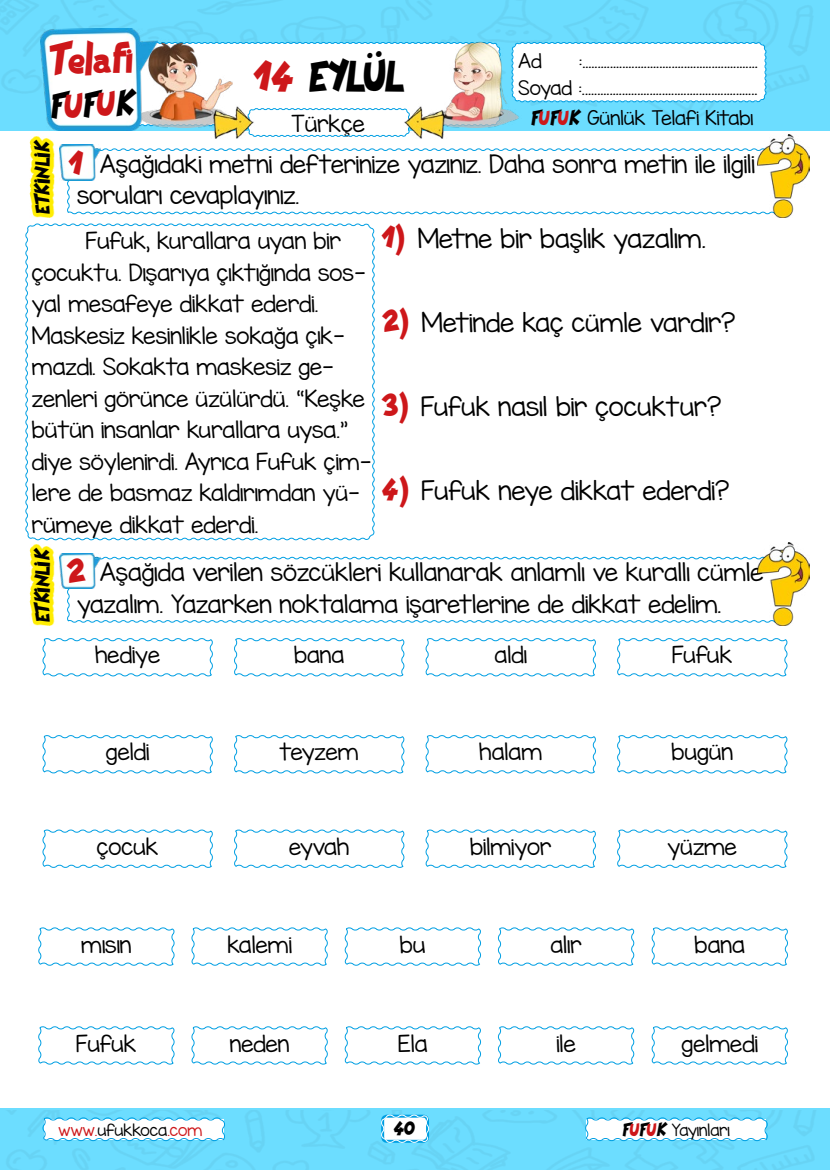
<style>
.page{position:relative;width:830px;height:1170px;background:#fff}
.page>*{position:absolute;margin:0;border:0;box-sizing:border-box;transform-origin:0 0}
.t1{font:45px "Pat Pa Cool";color:#000}
.t2{font:45px "Pat Pa Cool";color:#cd171a}
.t3{font:36px "Pat Pa Cool";color:#000}
.t4{font:36px "Pat Pa Cool";color:#cd171a}
.t5{font:24px "KG Miss Kindergarten";color:#000}
.t6{font:22.5px/31.5px "KG Miss Kindergarten";color:#000}
.t7{font:21px/31.5px "KG Miss Kindergarten";color:#000}
.t8{font:21px "Pat Pa Cool";color:#000}
.t9{font:18px/27px "KG Miss Kindergarten";color:#000;text-align:right}
.t10{font:15px "KG Miss Kindergarten";color:#cd171a}
.t11{font:15px "KG Miss Kindergarten";color:#000}
.s1{color:#cd171a}
.s2{font-family:"Pat Pa Cool";font-size:21px}
.s3{font-family:"Pat Pa Cool";font-size:21px;color:#cd171a}
.s4{font-size:30px}
.s5{font-family:"Pat Pa Cool";font-size:33px;color:#cd171a}
.s6{color:#000}
.s7{font-family:"Pat Pa Cool";font-size:18.75px}
.s8{font-family:"Pat Pa Cool";font-size:18.75px;color:#cd171a}
</style>
<div class="page">
<div style="left:0;top:1108px;width:829px;height:61px;background:#6cddff"></div>
<div style="left:0;top:0;width:829px;height:131px;background:#6cddff"></div>
<svg style="left:381px;top:1113px;width:49px;height:30px"></svg>
<svg style="left:41px;top:1116px;width:184px;height:25px;background:#d2f0fc"></svg>
<svg style="left:584px;top:1116px;width:184px;height:25px;background:#d2f0fc"></svg>
<svg style="left:161px;top:42px;width:331px;height:95px;background:#f3fbfd"></svg>
<img style="left:157px;top:38px;width:76px;height:89px">
<img style="left:40px;top:29px;width:117px;height:102px">
<svg style="left:522px;top:42px;width:244px;height:61px;background:#f1fafd"></svg>
<img style="left:425px;top:41px;width:97px;height:86px">
<img style="left:210px;top:103px;width:45px;height:36px">
<img style="left:403px;top:103px;width:44px;height:36px">
<svg style="left:29px;top:136px;width:26px;height:81px;background:#fff02c"></svg>
<svg style="left:66px;top:148px;width:691px;height:67px"></svg>
<img style="left:59px;top:145px;width:41px;height:35px">
<img style="left:757px;top:134px;width:52px;height:83px">
<svg style="left:25px;top:223px;width:350px;height:318px"></svg>
<svg style="left:29px;top:544px;width:26px;height:82px;background:#fff02e"></svg>
<svg style="left:66px;top:556px;width:691px;height:67px"></svg>
<img style="left:59px;top:553px;width:41px;height:35px">
<img style="left:757px;top:542px;width:52px;height:83px">
<svg style="left:42px;top:638px;width:171px;height:39px"></svg>
<svg style="left:234px;top:638px;width:171px;height:39px"></svg>
<svg style="left:425px;top:638px;width:171px;height:39px"></svg>
<svg style="left:617px;top:638px;width:171px;height:39px"></svg>
<svg style="left:42px;top:735px;width:171px;height:39px"></svg>
<svg style="left:234px;top:735px;width:171px;height:39px"></svg>
<svg style="left:425px;top:735px;width:171px;height:39px"></svg>
<svg style="left:617px;top:735px;width:171px;height:39px"></svg>
<svg style="left:42px;top:829px;width:171px;height:39px"></svg>
<svg style="left:234px;top:829px;width:171px;height:39px"></svg>
<svg style="left:425px;top:829px;width:171px;height:39px"></svg>
<svg style="left:617px;top:829px;width:171px;height:39px"></svg>
<svg style="left:38px;top:927px;width:137px;height:39px"></svg>
<svg style="left:191px;top:927px;width:137px;height:39px"></svg>
<svg style="left:344px;top:927px;width:137px;height:39px"></svg>
<svg style="left:497px;top:927px;width:138px;height:39px"></svg>
<svg style="left:651px;top:927px;width:137px;height:39px"></svg>
<svg style="left:38px;top:1026px;width:137px;height:39px"></svg>
<svg style="left:191px;top:1026px;width:137px;height:39px"></svg>
<svg style="left:344px;top:1026px;width:137px;height:39px"></svg>
<svg style="left:497px;top:1026px;width:138px;height:39px"></svg>
<svg style="left:651px;top:1026px;width:137px;height:39px"></svg>
<h1 class="t2" style="left:49px;top:34px;width:85px;rotate:-2deg">Telafi</h1>
<h2 class="t3" style="left:50px;top:85px;width:87px;rotate:-2deg">F<span class="s1">U</span>F<span class="s1">U</span>K</h2>
<h1 class="t1" style="left:255px;top:50px;width:152px"><span class="s1">14</span> EYLÜL</h1>
<p class="t7" style="left:291px;top:108px;width:75px">Türkçe</p>
<p class="t9" style="left:518px;top:47px;width:25px">Ad</p>
<p class="t9" style="left:518px;top:47px;width:241px">:.........................................................<br>Soyad :.........................................................</p>
<p class="t9" style="left:531px;top:105px;width:223px"><span class="s2">F</span><span class="s3">U</span><span class="s2">F</span><span class="s3">U</span><span class="s2">K</span> Günlük Telafi Kitabı</p>
<p class="t8" style="left:30px;top:214px;width:76px;rotate:-90deg">ETK<span class="s4">i</span>NL<span class="s4">i</span>K</p>
<h2 class="t4" style="left:70px;top:142px;width:15px">1</h2>
<p class="t7" style="left:32px;top:225px;width:340px;text-indent:54px">Fufuk, kurallara uyan bir çocuktu. Dışarıya çıktığında sos&shy;yal mesafeye dikkat ederdi.<br>Maskesiz kesinlikle sokağa çık&shy;mazdı. Sokakta maskesiz ge&shy;zenleri görünce üzülürdü. “Keşke bütün insanlar kurallara uysa.” diye söylenirdi. Ayrıca Fufuk çim&shy;lere de basmaz kaldırımdan yü&shy;rümeye dikkat ederdi.</p>
<p class="t5" style="left:383px;top:222px;width:324px"><span class="s5">1)</span> Metne bir başlık yazalım.</p>
<p class="t6" style="left:77px;top:148px;width:679px;text-indent:23px">Aşağıdaki metni defterinize yazınız. Daha sonra metin ile ilgili soruları cevaplayınız.</p>
<p class="t5" style="left:383px;top:306px;width:353px"><span class="s5">2)</span> Metinde kaç cümle vardır?</p>
<p class="t5" style="left:383px;top:390px;width:339px"><span class="s5">3)</span> Fufuk nasıl bir çocuktur?</p>
<p class="t5" style="left:383px;top:474px;width:347px"><span class="s5">4)</span> Fufuk neye dikkat ederdi?</p>
<p class="t8" style="left:30px;top:622px;width:76px;rotate:-90deg">ETK<span class="s4">i</span>NL<span class="s4">i</span>K</p>
<h2 class="t4" style="left:68px;top:550px;width:20px">2</h2>
<p class="t6" style="left:77px;top:556px;width:687px;text-indent:23px">Aşağıda verilen sözcükleri kullanarak anlamlı ve kurallı cümle yazalım. Yazarken noktalama işaretlerine de dikkat edelim.</p>
<p class="t7" style="left:95px;top:639px;width:66px">hediye</p>
<p class="t7" style="left:294px;top:639px;width:52px">bana</p>
<p class="t7" style="left:494px;top:639px;width:34px">aldı</p>
<p class="t7" style="left:672px;top:639px;width:62px">Fufuk</p>
<p class="t7" style="left:106px;top:736px;width:45px">geldi</p>
<p class="t7" style="left:280px;top:736px;width:80px">teyzem</p>
<p class="t7" style="left:479px;top:736px;width:64px">halam</p>
<p class="t7" style="left:671px;top:736px;width:63px">bugün</p>
<p class="t7" style="left:97px;top:830px;width:63px">çocuk</p>
<p class="t7" style="left:289px;top:830px;width:62px">eyvah</p>
<p class="t7" style="left:470px;top:830px;width:83px">bilmiyor</p>
<p class="t7" style="left:667px;top:830px;width:71px">yüzme</p>
<p class="t7" style="left:81px;top:928px;width:52px">mısın</p>
<p class="t7" style="left:227px;top:928px;width:66px">kalemi</p>
<p class="t7" style="left:400px;top:928px;width:27px">bu</p>
<p class="t7" style="left:550px;top:928px;width:33px">alır</p>
<p class="t7" style="left:694px;top:928px;width:52px">bana</p>
<p class="t7" style="left:76px;top:1027px;width:62px">Fufuk</p>
<p class="t7" style="left:230px;top:1027px;width:61px">neden</p>
<p class="t7" style="left:398px;top:1027px;width:31px">Ela</p>
<p class="t7" style="left:556px;top:1027px;width:21px">ile</p>
<p class="t7" style="left:681px;top:1027px;width:78px">gelmedi</p>
<p class="t10" style="left:59px;top:1119px;width:145px">www.<span class="s6">ufukkoca</span>.com</p>
<p class="t8" style="left:394px;top:1115px;width:23px">40</p>
<p class="t11" style="left:622px;top:1119px;width:108px"><span class="s7">F</span><span class="s8">U</span><span class="s7">F</span><span class="s8">U</span><span class="s7">K</span> Yayınları</p>
</div>
